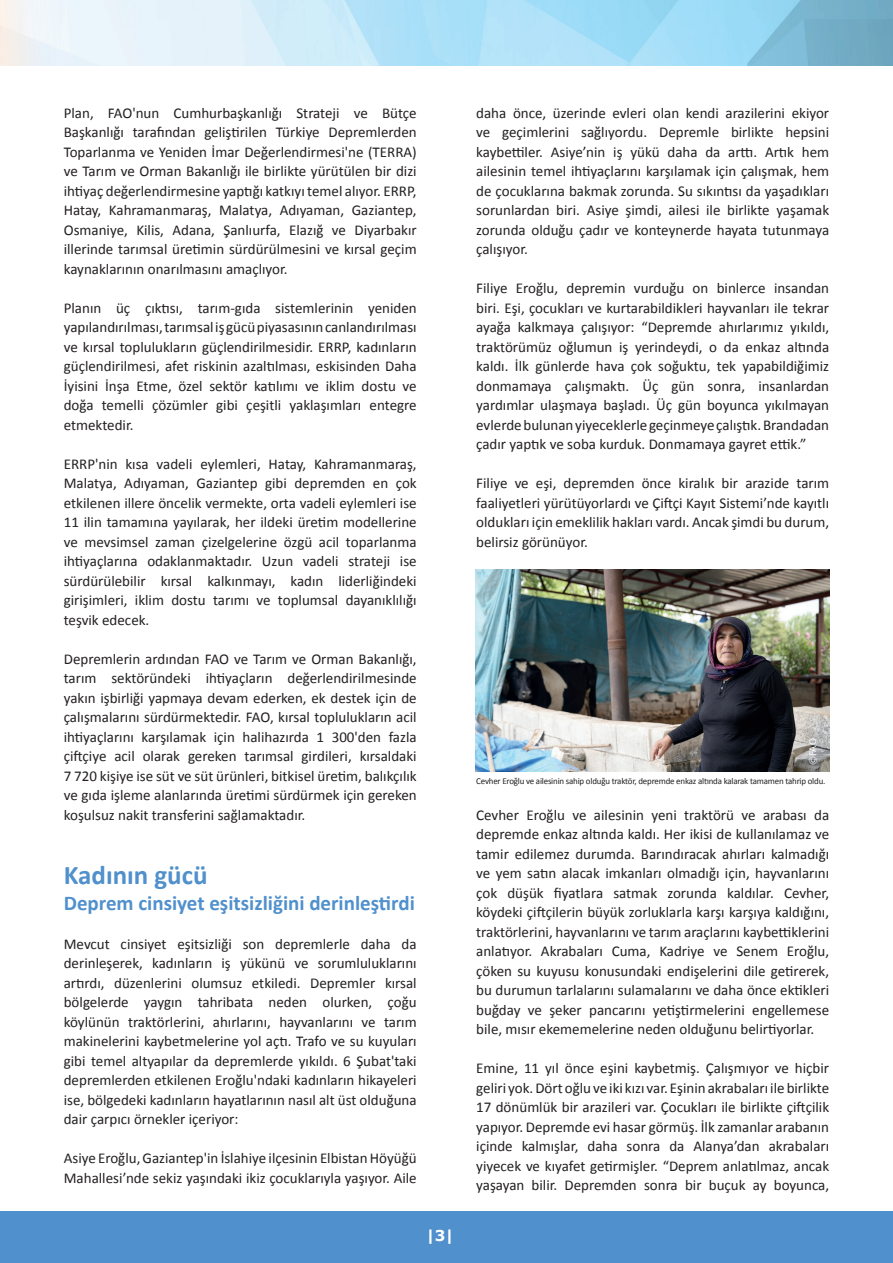
<style>
.page{position:relative;width:893px;height:1263px;background:#fff}
.page>*{position:absolute;margin:0;border:0;box-sizing:border-box;transform-origin:0 0}
.t1{font:700 27px "Calibri";color:#5090cc}
.t2{font:700 21px "Calibri";color:#5090cc}
.t3{font:15px/19.5px "Calibri";color:#231f20;text-align:justify}
.t4{font:700 15px "Verdana";color:#fff}
.t5{font:9px "Calibri";letter-spacing:-.02em;color:#231f20}
.t6{font:9px "Verdana";color:#fff}
</style>
<div class="page">
<img style="left:0;top:0;width:893px;height:66px">
<div style="left:0;top:1212px;width:893px;height:51px;background:#5090cc"></div>
<img style="left:476px;top:570px;width:354px;height:202px">
<p class="t3" style="left:64px;top:103px;width:354px">Plan, FAO'nun Cumhurbaşkanlığı Strateji ve Bütçe Başkanlığı tarafından geliştirilen Türkiye Depremlerden Toparlanma ve Yeniden İmar Değerlendirmesi'ne (TERRA) ve Tarım ve Orman Bakanlığı ile birlikte yürütülen bir dizi ihtiyaç değerlendirmesine yaptığı katkıyı temel alıyor. ERRP, Hatay, Kahramanmaraş, Malatya, Adıyaman, Gaziantep, Osmaniye, Kilis, Adana, Şanlıurfa, Elazığ ve Diyarbakır illerinde tarımsal üretimin sürdürülmesini ve kırsal geçim kaynaklarının onarılmasını amaçlıyor.</p>
<p class="t3" style="left:64px;top:298px;width:354px">Planın üç çıktısı, tarım-gıda sistemlerinin yeniden yapılandırılması, tarımsal iş gücü piyasasının canlandırılması ve kırsal toplulukların güçlendirilmesidir. ERRP, kadınların güçlendirilmesi, afet riskinin azaltılması, eskisinden Daha İyisini İnşa Etme, özel sektör katılımı ve iklim dostu ve doğa temelli çözümler gibi çeşitli yaklaşımları entegre etmektedir.</p>
<p class="t3" style="left:64px;top:454px;width:354px">ERRP'nin kısa vadeli eylemleri, Hatay, Kahramanmaraş, Malatya, Adıyaman, Gaziantep gibi depremden en çok etkilenen illere öncelik vermekte, orta vadeli eylemleri ise 11 ilin tamamına yayılarak, her ildeki üretim modellerine ve mevsimsel zaman çizelgelerine özgü acil toparlanma ihtiyaçlarına odaklanmaktadır. Uzun vadeli strateji ise sürdürülebilir kırsal kalkınmayı, kadın liderliğindeki girişimleri, iklim dostu tarımı ve toplumsal dayanıklılığı teşvik edecek.</p>
<p class="t3" style="left:64px;top:649px;width:354px">Depremlerin ardından FAO ve Tarım ve Orman Bakanlığı, tarım sektöründeki ihtiyaçların değerlendirilmesinde yakın işbirliği yapmaya devam ederken, ek destek için de çalışmalarını sürdürmektedir. FAO, kırsal toplulukların acil ihtiyaçlarını karşılamak için halihazırda 1 300'den fazla çiftçiye acil olarak gereken tarımsal girdileri, kırsaldaki 7 720 kişiye ise süt ve süt ürünleri, bitkisel üretim, balıkçılık ve gıda işleme alanlarında üretimi sürdürmek için gereken koşulsuz nakit transferini sağlamaktadır.</p>
<h1 class="t1" style="left:64px;top:858px;width:145px">Kadının gücü</h1>
<h2 class="t2" style="left:64px;top:889px;width:353px">Deprem cinsiyet eşitsizliğini derinleştirdi</h2>
<p class="t3" style="left:64px;top:934px;width:354px">Mevcut cinsiyet eşitsizliği son depremlerle daha da derinleşerek, kadınların iş yükünü ve sorumluluklarını artırdı, düzenlerini olumsuz etkiledi. Depremler kırsal bölgelerde yaygın tahribata neden olurken, çoğu köylünün traktörlerini, ahırlarını, hayvanlarını ve tarım makinelerini kaybetmelerine yol açtı. Trafo ve su kuyuları gibi temel altyapılar da depremlerde yıkıldı. 6 Şubat'taki depremlerden etkilenen Eroğlu'ndaki kadınların hikayeleri ise, bölgedeki kadınların hayatlarının nasıl alt üst olduğuna dair çarpıcı örnekler içeriyor:</p>
<p class="t3" style="left:64px;top:1148px;width:354px">Asiye Eroğlu, Gaziantep'in İslahiye ilçesinin Elbistan Höyüğü<br>Mahallesi’nde sekiz yaşındaki ikiz çocuklarıyla yaşıyor. Aile</p>
<p class="t4" style="left:427px;top:1225px;width:28px">|3|</p>
<p class="t3" style="left:476px;top:103px;width:354px">daha önce, üzerinde evleri olan kendi arazilerini ekiyor ve geçimlerini sağlıyordu. Depremle birlikte hepsini kaybettiler. Asiye’nin iş yükü daha da arttı. Artık hem ailesinin temel ihtiyaçlarını karşılamak için çalışmak, hem de çocuklarına bakmak zorunda. Su sıkıntısı da yaşadıkları sorunlardan biri. Asiye şimdi, ailesi ile birlikte yaşamak zorunda olduğu çadır ve konteynerde hayata tutunmaya çalışıyor.</p>
<p class="t3" style="left:476px;top:278px;width:354px">Filiye Eroğlu, depremin vurduğu on binlerce insandan biri. Eşi, çocukları ve kurtarabildikleri hayvanları ile tekrar ayağa kalkmaya çalışıyor: “Depremde ahırlarımız yıkıldı, traktörümüz oğlumun iş yerindeydi, o da enkaz altında kaldı. İlk günlerde hava çok soğuktu, tek yapabildiğimiz donmamaya çalışmaktı. Üç gün sonra, insanlardan yardımlar ulaşmaya başladı. Üç gün boyunca yıkılmayan evlerde bulunan yiyeceklerle geçinmeye çalıştık. Brandadan çadır yaptık ve soba kurduk. Donmamaya gayret ettik.”</p>
<p class="t3" style="left:476px;top:473px;width:354px">Filiye ve eşi, depremden önce kiralık bir arazide tarım faaliyetleri yürütüyorlardı ve Çiftçi Kayıt Sistemi’nde kayıtlı oldukları için emeklilik hakları vardı. Ancak şimdi bu durum, belirsiz görünüyor.</p>
<p class="t6" style="left:807px;top:765px;width:28px;rotate:-90deg">©️ FAO</p>
<p class="t5" style="left:476px;top:775px;width:351px">Cevher Eroğlu ve ailesinin sahip olduğu traktör, depremde enkaz altında kalarak tamamen tahrip oldu.</p>
<p class="t3" style="left:476px;top:805px;width:354px">Cevher Eroğlu ve ailesinin yeni traktörü ve arabası da depremde enkaz altında kaldı. Her ikisi de kullanılamaz ve tamir edilemez durumda. Barındıracak ahırları kalmadığı ve yem satın alacak imkanları olmadığı için, hayvanlarını çok düşük fiyatlara satmak zorunda kaldılar. Cevher, köydeki çiftçilerin büyük zorluklarla karşı karşıya kaldığını, traktörlerini, hayvanlarını ve tarım araçlarını kaybettiklerini anlatıyor. Akrabaları Cuma, Kadriye ve Senem Eroğlu, çöken su kuyusu konusundaki endişelerini dile getirerek, bu durumun tarlalarını sulamalarını ve daha önce ektikleri buğday ve şeker pancarını yetiştirmelerini engellemese bile, mısır ekememelerine neden olduğunu belirtiyorlar.</p>
<p class="t3" style="left:476px;top:1058px;width:354px">Emine, 11 yıl önce eşini kaybetmiş. Çalışmıyor ve hiçbir geliri yok. Dört oğlu ve iki kızı var. Eşinin akrabaları ile birlikte 17 dönümlük bir arazileri var. Çocukları ile birlikte çiftçilik yapıyor. Depremde evi hasar görmüş. İlk zamanlar arabanın içinde kalmışlar, daha sonra da Alanya’dan akrabaları yiyecek ve kıyafet getirmişler. “Deprem anlatılmaz, ancak yaşayan bilir. Depremden sonra bir buçuk ay boyunca,</p>
</div>
